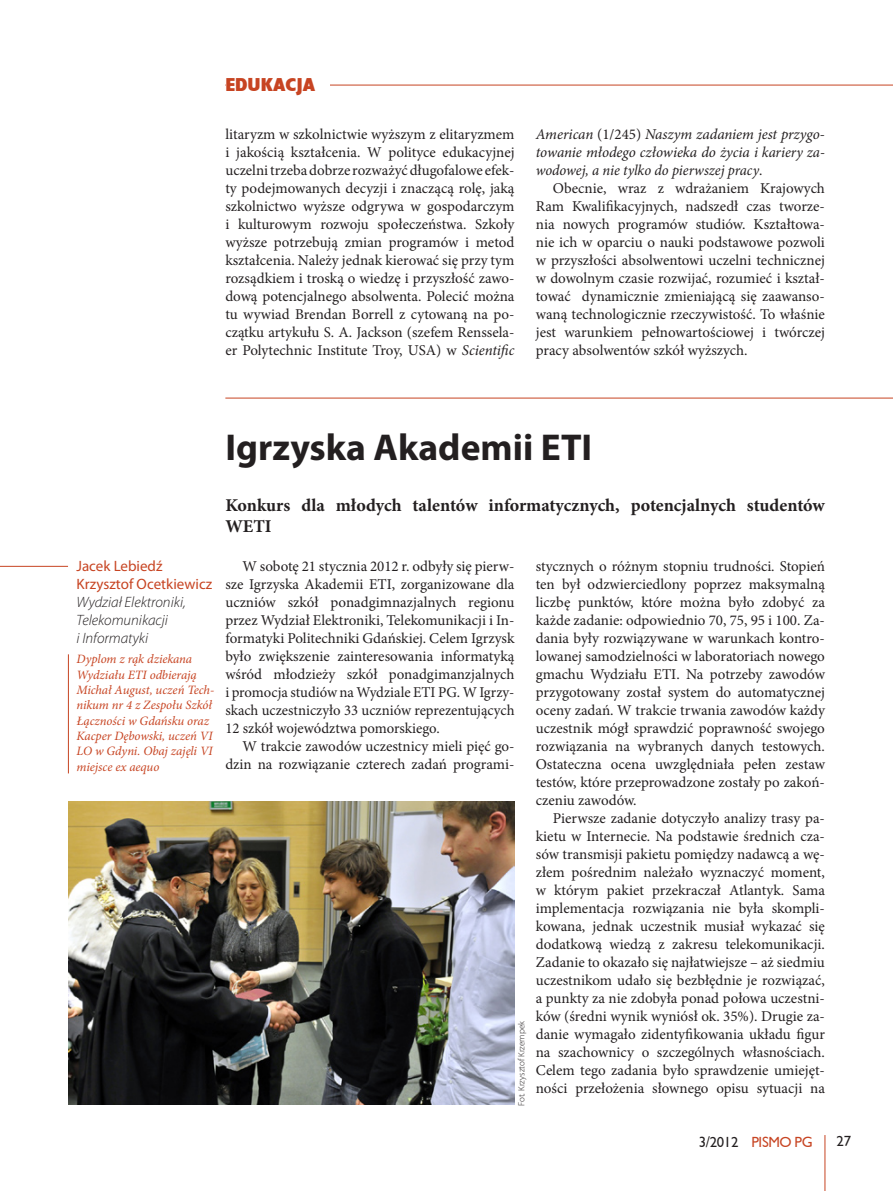
<style>
.page{position:relative;width:893px;height:1191px;background:#fff}
.page>*{position:absolute;margin:0;border:0;box-sizing:border-box;transform-origin:0 0}
.t1{font:700 37.5px "Myriad Pro";color:#231f20}
.t2{font:700 18px/21.6px "Minion Pro";color:#231f20}
.t3{font:900 18px "EFN Gilead";color:#c74422}
.t4{font:15px/18px "Minion Pro";color:#231f20;text-align:justify}
.t5{font:italic 15px/18px "Minion Pro";letter-spacing:-.005em;color:#231f20;text-align:justify}
.t6{font:italic 300 15px/18px "Myriad Pro";color:#231f20}
.t7{font:15px/18px "Myriad Pro";color:#c74422}
.t8{font:13.5px "EFN Gilead";color:#c74422}
.t9{font:13.5px "EFN Gilead";color:#231f20}
.t10{font:italic 12.75px/15.3px "Minion Pro";letter-spacing:-.005em;color:#c74422}
.t11{font:300 9px "Myriad Pro";color:#231f20}
.s1{font-style:italic}
.s2{font-style:normal}
.s3{color:#231f20}
</style>
<div class="page">
<hr style="left:225px;top:85px;width:668px;height:1px;background:#c74422">
<hr style="left:825px;top:1135px;width:1px;height:56px;background:#c74422">
<hr style="left:225px;top:398px;width:668px;height:1px;background:#c74422">
<hr style="left:0;top:566px;width:68px;height:1px;background:#c74422">
<img style="left:68px;top:801px;width:446px;height:303px">
<hr style="left:68px;top:654px;width:1px;height:119px;background:#c74422">
<div style="left:226px;top:72px;width:104px;height:22px;background:#fff"></div>
<p class="t3" style="left:225px;top:73px;width:91px">EDUKACJA</p>
<p class="t4" style="left:225px;top:125px;width:291px">litaryzm w szkolnictwie wyższym z elitaryzmem i jakością kształcenia. W polityce edukacyjnej uczelni trzeba dobrze rozważyć długofalowe efek&shy;ty podejmowanych decyzji i znaczącą rolę, jaką szkolnictwo wyższe odgrywa w gospodarczym i kulturowym rozwoju społeczeństwa. Szkoły wyższe potrzebują zmian programów i metod kształcenia. Należy jednak kierować się przy tym rozsądkiem i troską o wiedzę i przyszłość zawo&shy;dową potencjalnego absolwenta. Polecić można tu wywiad Brendan Borrell z cytowaną na po&shy;czątku artykułu S. A. Jackson (szefem Renssela&shy;er Polytechnic Institute Troy, USA) w <span class="s1">Scientific</span></p>
<p class="t5" style="left:536px;top:125px;width:291px">American <span class="s2">(1/245)</span> Naszym zadaniem jest przygo&shy;towanie młodego człowieka do życia i kariery za&shy;wodowej, a nie tylko do pierwszej pracy<span class="s2">.</span></p>
<p class="t4" style="left:536px;top:179px;width:291px;text-indent:17px">Obecnie, wraz z wdrażaniem Krajowych Ram Kwalifikacyjnych, nadszedł czas tworze&shy;nia nowych programów studiów. Kształtowa&shy;nie ich w oparciu o nauki podstawowe pozwoli w przyszłości absolwentowi uczelni technicznej w dowolnym czasie rozwijać, rozumieć i kształ&shy;tować dynamicznie zmieniającą się zaawanso&shy;waną technologicznie rzeczywistość. To właśnie jest warunkiem pełnowartościowej i twórczej pracy absolwentów szkół wyższych.</p>
<h1 class="t1" style="left:225px;top:422px;width:368px">Igrzyska Akademii ETI</h1>
<p class="t7" style="left:77px;top:557px;width:137px">Jacek Lebiedź<br>Krzysztof Ocetkiewicz</p>
<p class="t6" style="left:77px;top:593px;width:111px">Wydział Elektroniki,<br>Telekomunikacji<br>i Informatyki</p>
<p class="t10" style="left:77px;top:651px;width:139px">Dyplom z rąk dziekana<br>Wydziału ETI odbierają<br>Michał August, uczeń Tech&shy;nikum nr 4 z Zespołu Szkół<br>Łączności w Gdańsku oraz<br>Kacper Dębowski, uczeń VI<br>LO w Gdyni. Obaj zajęli VI miejsce ex aequo</p>
<p class="t2" style="left:225px;top:494px;width:601px">Konkurs dla młodych talentów informatycznych, potencjalnych studentów<br>WETI</p>
<p class="t4" style="left:225px;top:557px;width:291px;text-indent:17px">W sobotę 21 stycznia 2012 r. odbyły się pierw&shy;sze Igrzyska Akademii ETI, zorganizowane dla uczniów szkół ponadgimnazjalnych regionu przez Wydział Elektroniki, Telekomunikacji i In&shy;formatyki Politechniki Gdańskiej. Celem Igrzysk było zwiększenie zainteresowania informatyką wśród młodzieży szkół ponadgimanzjalnych i promocja studiów na Wydziale ETI PG. W Igrzy&shy;skach uczestniczyło 33 uczniów reprezentujących 12 szkół województwa pomorskiego.</p>
<p class="t4" style="left:225px;top:737px;width:291px;text-align:right">W trakcie zawodów uczestnicy mieli pięć go&shy;dzin na rozwiązanie czterech zadań programi-</p>
<p class="t11" style="left:516px;top:1106px;width:86px;rotate:-90deg">Fot. Krzysztof Krzempek</p>
<p class="t4" style="left:536px;top:557px;width:291px">stycznych o różnym stopniu trudności. Stopień ten był odzwierciedlony poprzez maksymalną liczbę punktów, które można było zdobyć za każde zadanie: odpowiednio 70, 75, 95 i 100. Za&shy;dania były rozwiązywane w warunkach kontro&shy;lowanej samodzielności w laboratoriach nowego gmachu Wydziału ETI. Na potrzeby zawodów przygotowany został system do automatycznej oceny zadań. W trakcie trwania zawodów każdy uczestnik mógł sprawdzić poprawność swojego rozwiązania na wybranych danych testowych.<br>Ostateczna ocena uwzględniała pełen zestaw testów, które przeprowadzone zostały po zakoń&shy;czeniu zawodów.</p>
<p class="t4" style="left:536px;top:809px;width:291px;text-indent:17px">Pierwsze zadanie dotyczyło analizy trasy pa&shy;kietu w Internecie. Na podstawie średnich cza&shy;sów transmisji pakietu pomiędzy nadawcą a wę&shy;złem pośrednim należało wyznaczyć moment, w którym pakiet przekraczał Atlantyk. Sama implementacja rozwiązania nie była skompli&shy;kowana, jednak uczestnik musiał wykazać się dodatkową wiedzą z zakresu telekomunikacji.<br>Zadanie to okazało się najłatwiejsze – aż siedmiu uczestnikom udało się bezbłędnie je rozwiązać, a punkty za nie zdobyła ponad połowa uczestni&shy;ków (średni wynik wyniósł ok. 35%). Drugie za&shy;danie wymagało zidentyfikowania układu figur na szachownicy o szczególnych własnościach.<br>Celem tego zadania było sprawdzenie umiejęt&shy;ności przełożenia słownego opisu sytuacji na</p>
<p class="t8" style="left:699px;top:1133px;width:115px"><span class="s3">3/2012</span> PISMO PG</p>
<p class="t9" style="left:837px;top:1133px;width:16px">27</p>
</div>
